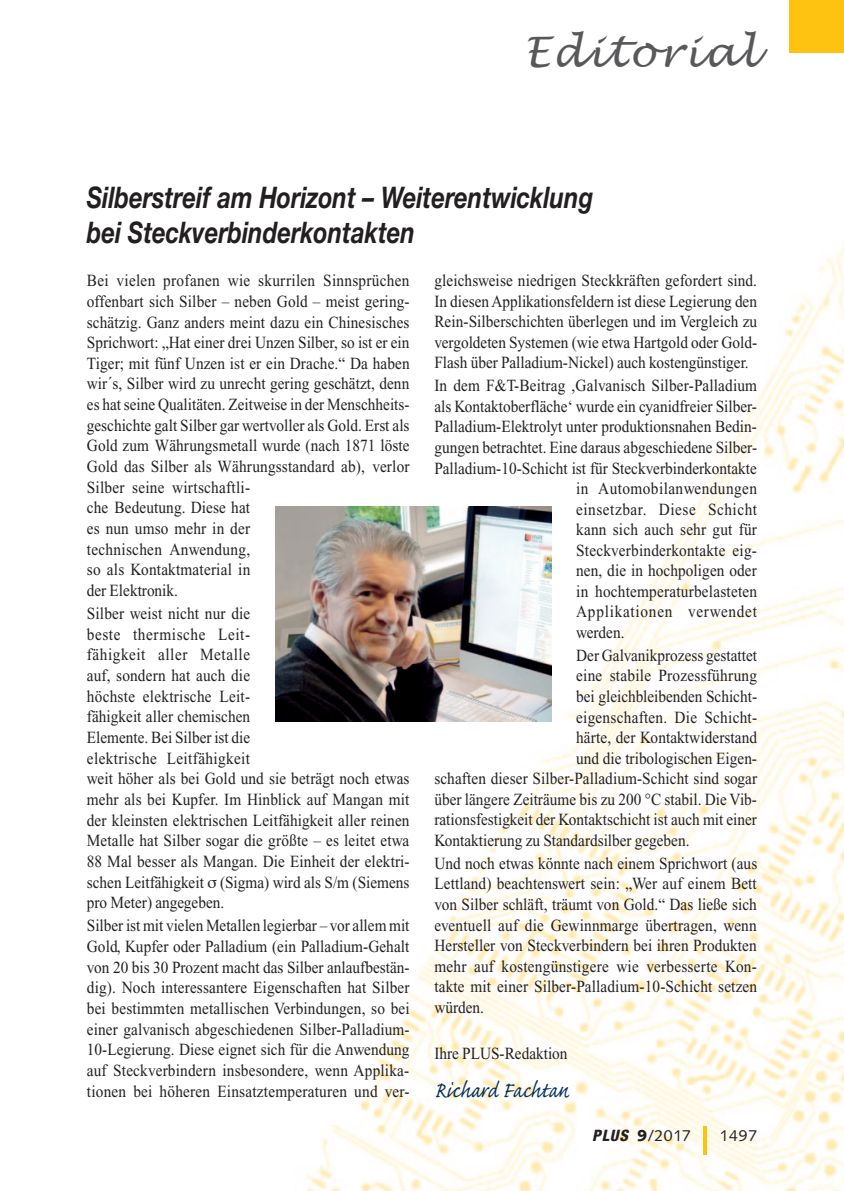
<style>
.page{position:relative;width:844px;height:1191px;background:#fff}
.page>*{position:absolute;margin:0;border:0;box-sizing:border-box;transform-origin:0 0}
.t1{font:italic 42px "Lucida Handwriting";letter-spacing:.05em;color:#57585a}
.t2{font:italic 700 29.75px/35px "Helvetica Neue";color:#231f20;scale:.8 1}
.t3{font:28px "Caflisch Script Pro";color:#002e5e;scale:.9 1}
.t4{font:16.97px/20.7px "Times New Roman";letter-spacing:.005em;color:#231f20;text-align:justify;scale:.9 1}
.t5{font:16.97px "Times New Roman";letter-spacing:.035em;color:#231f20;scale:.9 1}
.t6{font:16.97px "Times New Roman";letter-spacing:.03em;color:#231f20;scale:.9 1}
.t7{font:16.97px "Times New Roman";letter-spacing:.05em;color:#231f20;scale:.9 1}
.t8{font:15.75px "Syntax";letter-spacing:.05em;color:#231f20}
.s1{font-family:"Helvetica Neue";font-weight:800;font-style:italic;font-stretch:condensed}
.s2{font-weight:900}
</style>
<div class="page">
<img style="left:275px;top:52px;width:568px;height:1139px">
<hr style="left:703px;top:1126px;width:3px;height:29px;background:#fec210">
<div style="left:789px;top:0;width:54px;height:52px;background:#fec210"></div>
<img style="left:275px;top:506px;width:276px;height:215px">
<h1 class="t1" style="left:524px;top:26px;width:234px">Editorial</h1>
<h2 class="t2" style="left:87px;top:179px;width:634px">Silberstreif am Horizont – Weiterentwicklung bei Steckverbinderkontakten</h2>
<p class="t4" style="left:87px;top:270px;width:360px;text-align:left">Bei vielen profanen wie skurrilen Sinnsprüchen offenbart sich Silber – neben Gold – meist gering&shy;schätzig. Ganz anders meint dazu ein Chinesisches Sprichwort: „Hat einer drei Unzen Silber, so ist er ein Tiger; mit fünf Unzen ist er ein Drache.“ Da haben wir´s, Silber wird zu unrecht gering geschätzt, denn es hat seine Qualitäten. Zeitweise in der Menschheits&shy;geschichte galt Silber gar wertvoller als Gold. Erst als Gold zum Währungsmetall wurde (nach 1871 löste Gold das Silber als Währungsstandard ab), verlor Silber seine wirtschaftli-<br>che Bedeutung. Diese hat<br>es nun umso mehr in der<br>technischen Anwendung,<br>so als Kontaktmaterial in<br>der Elektronik.</p>
<p class="t4" style="left:87px;top:603px;width:360px;text-align:left">Silber weist nicht nur die<br>beste thermische Leit-<br>fähigkeit aller Metalle<br>auf, sondern hat auch die<br>höchste elektrische Leit-<br>fähigkeit aller chemischen<br>Elemente. Bei Silber ist die<br>elektrische Leitfähigkeit<br>weit höher als bei Gold und sie beträgt noch etwas mehr als bei Kupfer. Im Hinblick auf Mangan mit der kleinsten elektrischen Leitfähigkeit aller reinen Metalle hat Silber sogar die größte – es leitet etwa 88 Mal besser als Mangan. Die Einheit der elektri&shy;schen Leitfähigkeit (Sigma) wird als S/m (Siemens pro Meter) angegeben.</p>
<p class="t4" style="left:87px;top:915px;width:360px">Silber ist mit vielen Metallen legierbar – vor allem mit Gold, Kupfer oder Palladium (ein Palladium-Gehalt von 20 bis 30 Prozent macht das Silber anlaufbestän&shy;dig). Noch interessantere Eigenschaften hat Silber bei bestimmten metallischen Verbindungen, so bei einer galvanisch abgeschiedenen Silber-Palladium-10-Legierung. Diese eignet sich für die Anwendung auf Steckverbindern insbesondere, wenn Applika&shy;tionen bei höheren Einsatztemperaturen und ver-</p>
<p class="t4" style="left:434px;top:270px;width:360px">gleichsweise niedrigen Steckkräften gefordert sind.<br>In diesen Applikationsfeldern ist diese Legierung den Rein-Silberschichten überlegen und im Vergleich zu vergoldeten Systemen (wie etwa Hartgold oder Gold-Flash über Palladium-Nickel) auch kostengünstiger.</p>
<p class="t4" style="left:434px;top:375px;width:360px">In dem F&amp;T-Beitrag ,Galvanisch Silber-Palladium</p>
<p class="t4" style="left:434px;top:396px;width:360px">als Kontaktoberfläche‘ wurde ein cyanidfreier Silber-</p>
<p class="t4" style="left:434px;top:416px;width:360px">Palladium-Elektrolyt unter produktionsnahen Bedin-</p>
<p class="t4" style="left:434px;top:437px;width:360px">gungen betrachtet. Eine daraus abgeschiedene Silber-</p>
<p class="t4" style="left:434px;top:457px;width:360px">Palladium-10-Schicht ist für Steckverbinderkontakte</p>
<p class="t6" style="left:576px;top:479px;width:202px">in Automobilanwendungen</p>
<p class="t5" style="left:576px;top:500px;width:202px">einsetzbar. Diese Schicht</p>
<p class="t4" style="left:576px;top:519px;width:202px">kann sich auch sehr gut für</p>
<p class="t4" style="left:576px;top:540px;width:202px">Steckverbinderkontakte eig-</p>
<p class="t4" style="left:576px;top:560px;width:202px">nen, die in hochpoligen oder</p>
<p class="t4" style="left:576px;top:581px;width:202px">in hochtemperaturbelasteten</p>
<p class="t7" style="left:576px;top:602px;width:202px">Applikationen verwendet</p>
<p class="t4" style="left:576px;top:622px;width:55px">werden.</p>
<p class="t4" style="left:576px;top:645px;width:202px">Der Galvanikprozess gestattet</p>
<p class="t4" style="left:576px;top:665px;width:202px">eine stabile Prozessführung</p>
<p class="t4" style="left:576px;top:686px;width:202px">bei gleichbleibenden Schicht-</p>
<p class="t4" style="left:576px;top:706px;width:202px">eigenschaften. Die Schicht-</p>
<p class="t4" style="left:576px;top:727px;width:202px">härte, der Kontaktwiderstand</p>
<p class="t4" style="left:576px;top:747px;width:202px">und die tribologischen Eigen-</p>
<p class="t4" style="left:434px;top:768px;width:360px">schaften dieser Silber-Palladium-Schicht sind sogar</p>
<p class="t4" style="left:434px;top:789px;width:360px">über längere Zeiträume bis zu 200 °C stabil. Die Vib-</p>
<p class="t4" style="left:434px;top:809px;width:360px">rationsfestigkeit der Kontaktschicht ist auch mit einer</p>
<p class="t4" style="left:434px;top:830px;width:285px">Kontaktierung zu Standardsilber gegeben.</p>
<p class="t4" style="left:434px;top:853px;width:360px">Und noch etwas könnte nach einem Sprichwort (aus Lettland) beachtenswert sein: „Wer auf einem Bett von Silber schläft, träumt von Gold.“ Das ließe sich eventuell auf die Gewinnmarge übertragen, wenn Hersteller von Steckverbindern bei ihren Produkten mehr auf kostengünstigere wie verbesserte Kon&shy;takte mit einer Silber-Palladium-10-Schicht setzen würden.</p>
<p class="t4" style="left:434px;top:1042px;width:149px">Ihre PLUS-Redaktion</p>
<h3 class="t3" style="left:434px;top:1075px;width:151px">Richard Fachtan</h3>
<p class="t8" style="left:592px;top:1126px;width:100px"><span class="s1">PLUS</span> <span class="s2">9</span>/2017</p>
<p class="t8" style="left:719px;top:1126px;width:39px">1497</p>
</div>
